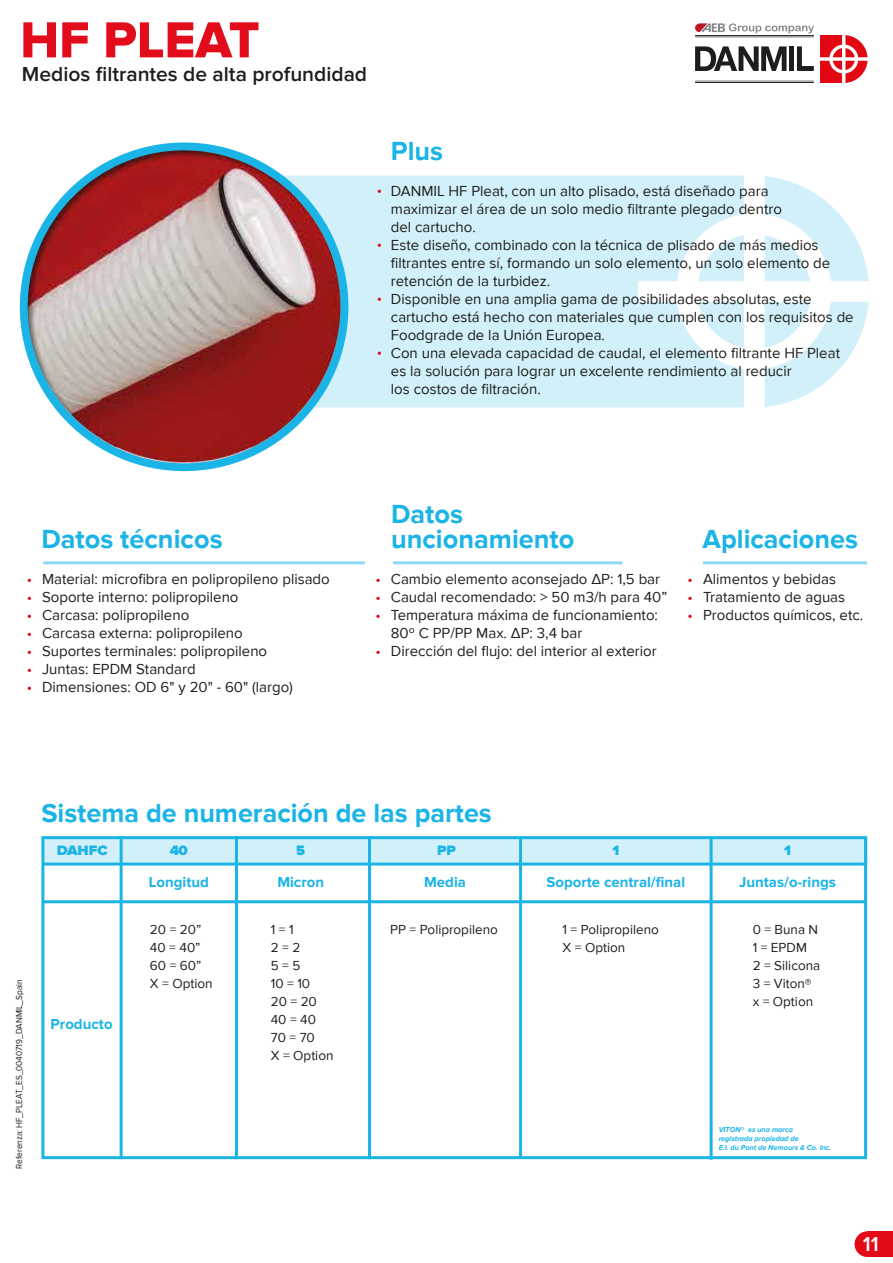
<style>
.page{position:relative;width:893px;height:1263px;background:#fff}
.page>*{position:absolute;margin:0;border:0;box-sizing:border-box;transform-origin:0 0}
.t1{font:52.5px "Proxima Nova Extrabld";color:#e20c1a}
.t2{font:700 27px/25.5px "Proxima Nova";color:#1bb4e7}
.t3{font:600 21px "Proxima Nova";color:#1d1d1b}
.t4{font:600 21px "Proxima Nova";color:#fff}
.t5{font:15px/18px "Proxima Nova";color:#1d1d1b}
.t6{font:700 15px "Proxima Nova";color:#1bb4e7}
.t7{font:15px/18px "Proxima Nova";color:#e30613;text-align:justify}
.t8{font:15px "Proxima Nova";color:#e30b17}
.t9{font:900 14.1px "Proxima Nova";color:#1bb4e7;scale:1.05 1}
.t10{font:900 14.1px "Proxima Nova";color:#1bb4e7}
.t11{font:13.5px/18px "Proxima Nova";color:#1d1d1b}
.t12{font:9px "Proxima Nova";color:#1d1d1b;scale:.92 1}
.t13{font:italic 700 7.5px/9px "Proxima Nova";color:#1bb4e7}
</style>
<div class="page">
<div style="left:348px;top:175px;width:290px;height:232px;background:#d2f0fa"></div>
<svg style="left:638px;top:175px;width:231px;height:232px"></svg>
<svg style="left:41px;top:836px;width:826px;height:323px"></svg>
<hr style="left:120px;top:836px;width:3px;height:323px;background:#1bb4e7">
<hr style="left:235px;top:836px;width:3px;height:323px;background:#1bb4e7">
<hr style="left:368px;top:836px;width:3px;height:323px;background:#1bb4e7">
<hr style="left:519px;top:837px;width:3px;height:321px;background:#1bb4e7">
<hr style="left:710px;top:837px;width:3px;height:323px;background:#1bb4e7">
<hr style="left:42px;top:862px;width:825px;height:3px;background:#1bb4e7">
<hr style="left:43px;top:561px;width:322px;height:3px;background:#1bb4e7">
<hr style="left:393px;top:561px;width:229px;height:3px;background:#1bb4e7">
<hr style="left:703px;top:561px;width:164px;height:3px;background:#1bb4e7">
<hr style="left:42px;top:900px;width:825px;height:3px;background:#1bb4e7">
<svg style="left:20px;top:142px;width:328px;height:329px"></svg>
<div style="left:867px;top:1231px;width:26px;height:26px;background:#e30b17"></div>
<div style="left:854px;top:1231px;width:26px;height:26px;background:#e30b17;border-radius:50%"></div>
<svg style="left:695px;top:23px;width:119px;height:10px"></svg>
<div style="left:820px;top:35px;width:24px;height:48px;background:#e30613"></div>
<div style="left:820px;top:35px;width:47px;height:48px;background:#e30613;border-radius:24px"></div>
<hr style="left:842px;top:33px;width:3px;height:52px;background:#fff;border-radius:2px">
<svg style="left:818px;top:57px;width:51px;height:4px"></svg>
<svg style="left:829px;top:45px;width:29px;height:29px"></svg>
<hr style="left:695px;top:35px;width:119px;height:1px;background:#1d1d1b">
<hr style="left:695px;top:37px;width:119px;height:1px;background:#1d1d1b">
<hr style="left:695px;top:82px;width:119px;height:1px;background:#1d1d1b">
<hr style="left:695px;top:80px;width:119px;height:1px;background:#1d1d1b">
<svg style="left:695px;top:46px;width:92px;height:25px"></svg>
<svg style="left:797px;top:46px;width:17px;height:25px"></svg>
<div style="left:789px;top:46px;width:5px;height:25px;background:#1d1d1b"></div>
<h1 class="t1" style="left:20px;top:16px;width:241px">HF PLEAT</h1>
<h3 class="t3" style="left:22px;top:65px;width:347px">Medios filtrantes de alta profundidad</h3>
<h2 class="t2" style="left:391px;top:139px;width:54px">Plus</h2>
<p class="t8" style="left:377px;top:181px;width:7px">•</p>
<p class="t8" style="left:377px;top:235px;width:7px">•</p>
<p class="t8" style="left:377px;top:289px;width:7px">•</p>
<p class="t8" style="left:377px;top:343px;width:7px">•</p>
<p class="t5" style="left:391px;top:182px;width:464px">DANMIL HF Pleat, con un alto plisado, está diseñado para<br>maximizar el área de un solo medio filtrante plegado dentro<br>del cartucho.<br>Este diseño, combinado con la técnica de plisado de más medios filtrantes entre sí, formando un solo elemento, un solo elemento de retención de la turbidez.<br>Disponible en una amplia gama de posibilidades absolutas, este cartucho está hecho con materiales que cumplen con los requisitos de Foodgrade de la Unión Europea.<br>Con una elevada capacidad de caudal, el elemento filtrante HF Pleat es la solución para lograr un excelente rendimiento al reducir<br>los costos de filtración.</p>
<h2 class="t2" style="left:41px;top:527px;width:183px">Datos técnicos</h2>
<p class="t7" style="left:27px;top:571px;width:7px">• • • • • • •</p>
<p class="t5" style="left:42px;top:571px;width:289px">Material: microfibra en polipropileno plisado Soporte interno: polipropileno<br>Carcasa: polipropileno<br>Carcasa externa: polipropileno<br>Suportes terminales: polipropileno<br>Juntas: EPDM Standard<br>Dimensiones: OD 6" y 20" - 60" (largo)</p>
<p class="t7" style="left:375px;top:571px;width:7px">• • •</p>
<p class="t7" style="left:375px;top:643px;width:7px">•</p>
<h2 class="t2" style="left:391px;top:502px;width:185px">Datos uncionamiento</h2>
<h2 class="t2" style="left:703px;top:527px;width:157px">Aplicaciones</h2>
<p class="t5" style="left:391px;top:571px;width:278px">Cambio elemento aconsejado ΔP: 1,5 bar Caudal recomendado: &gt; 50 m3/h para 40” Temperatura máxima de funcionamiento:<br>80º C PP/PP Max. ΔP: 3,4 bar<br>Dirección del flujo: del interior al exterior</p>
<p class="t7" style="left:688px;top:571px;width:7px">• • •</p>
<p class="t5" style="left:703px;top:571px;width:162px">Alimentos y bebidas<br>Tratamiento de aguas<br>Productos químicos, etc.</p>
<h2 class="t2" style="left:41px;top:801px;width:452px">Sistema de numeración de las partes</h2>
<p class="t9" style="left:57px;top:844px;width:50px">DAHFC</p>
<p class="t9" style="left:170px;top:844px;width:19px">40</p>
<p class="t10" style="left:296px;top:844px;width:10px">5</p>
<p class="t10" style="left:437px;top:844px;width:20px">PP</p>
<p class="t10" style="left:612px;top:844px;width:8px">1</p>
<p class="t10" style="left:784px;top:844px;width:8px">1</p>
<p class="t12" style="left:14px;top:1168px;width:207px;rotate:-90deg">Referenza: HF_PLEAT_ES_0040719_DANMIL_Spain</p>
<p class="t6" style="left:51px;top:1017px;width:64px">Producto</p>
<p class="t6" style="left:149px;top:875px;width:62px">Longitud</p>
<p class="t6" style="left:546px;top:875px;width:140px">Soporte central/final</p>
<p class="t6" style="left:739px;top:875px;width:98px">Juntas/o-rings</p>
<p class="t6" style="left:277px;top:875px;width:48px">Micron</p>
<p class="t6" style="left:424px;top:875px;width:43px">Media</p>
<p class="t11" style="left:271px;top:920px;width:64px">1 = 1<br>2 = 2<br>5 = 5<br>10 = 10<br>20 = 20<br>40 = 40<br>70 = 70<br>X = Option</p>
<p class="t11" style="left:562px;top:920px;width:98px">1 = Polipropileno<br>X = Option</p>
<p class="t11" style="left:753px;top:920px;width:69px">0 = Buna N<br>1 = EPDM<br>2 = Silicona<br>3 = Viton® x = Option</p>
<p class="t11" style="left:150px;top:920px;width:64px">20 = 20”<br>40 = 40”<br>60 = 60”<br>X = Option</p>
<p class="t11" style="left:390px;top:920px;width:109px">PP = Polipropileno</p>
<p class="t13" style="left:719px;top:1125px;width:114px">VITON® es una marca<br>registrada propiedad de<br>E.I. du Pont de Nemours &amp; Co. Inc.</p>
<h3 class="t4" style="left:863px;top:1234px;width:17px">11</h3>
</div>
